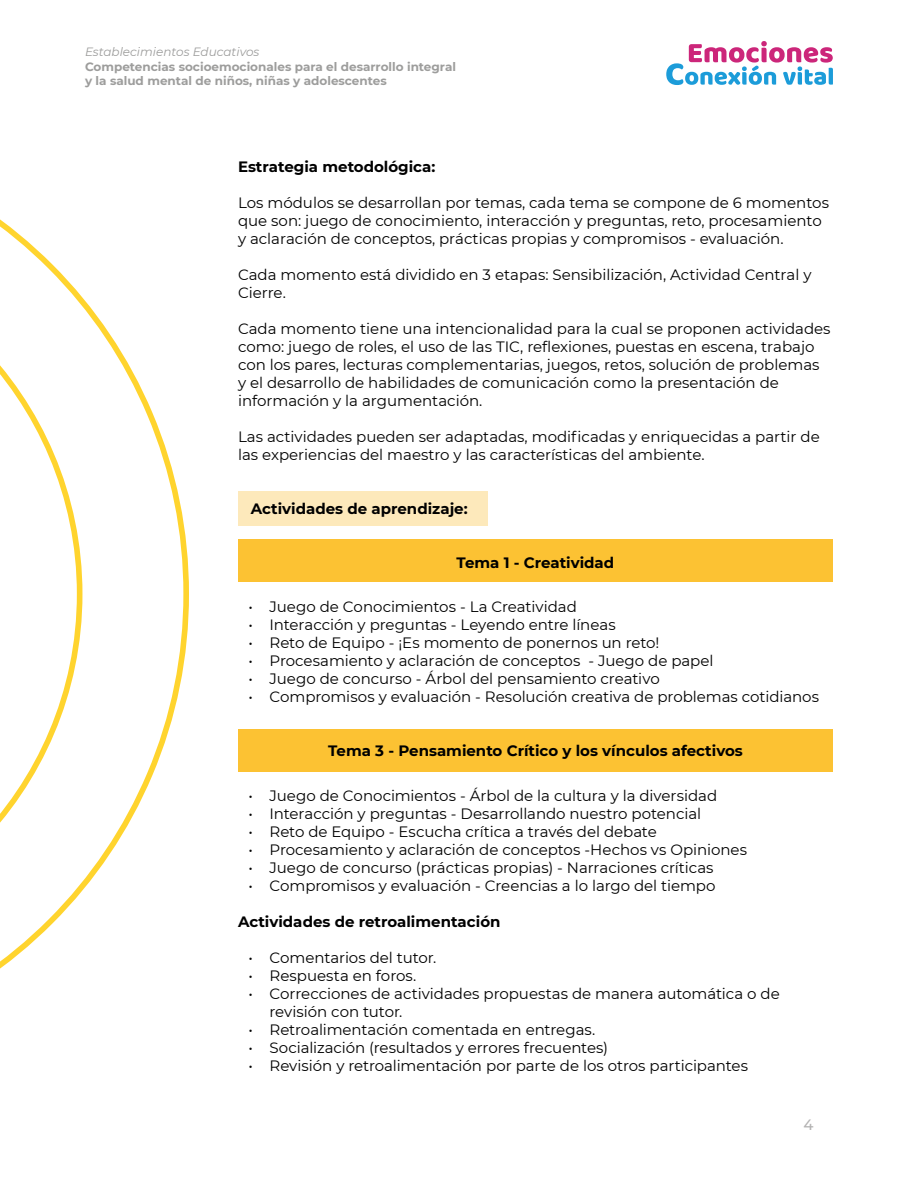
<style>
.page{position:relative;width:918px;height:1188px;background:#fff}
.page>*{position:absolute;margin:0;border:0;box-sizing:border-box;transform-origin:0 0}
.Listado{font:15px/18px "Montserrat";letter-spacing:-.005em;color:#000}
.Cuerpo{font:15px/18px "Montserrat";color:#000}
.Subtitulo{font:700 15px "Montserrat";color:#000}
.Cuerpo-2{font:700 15px "Montserrat";color:#000}
.t1{font:500 15px "Montserrat";color:#b3b2b2}
.t2{font:700 12px/14.4px "Montserrat";color:#9d9d9c}
.t3{font:italic 12px "Montserrat";color:#9d9d9c}
</style>
<div class="page">
<svg style="left:666px;top:41px;width:167px;height:44px"></svg>
<svg style="left:0;top:219px;width:189px;height:750px"></svg>
<div style="left:238px;top:729px;width:595px;height:42px;background:#fcc233"></div>
<div style="left:238px;top:539px;width:595px;height:43px;background:#fcc233"></div>
<div style="left:238px;top:491px;width:249px;height:34px;background:#fde9bb"></div>
<p class="t3" style="left:85px;top:44px;width:176px">Establecimientos Educativos</p>
<p class="t2" style="left:85px;top:59px;width:373px">Competencias socioemocionales para el desarrollo integral y la salud mental de niños, niñas y adolescentes</p>
<h2 class="Subtitulo" style="left:238px;top:155px;width:199px">Estrategia metodológica:</h2>
<p class="Cuerpo" style="left:238px;top:193px;width:592px">Los módulos se desarrollan por temas, cada tema se compone de 6 momentos que son: juego de conocimiento, interacción y preguntas, reto, procesamiento y aclaración de conceptos, prácticas propias y compromisos - evaluación.</p>
<p class="Cuerpo" style="left:238px;top:265px;width:575px">Cada momento está dividido en 3 etapas: Sensibilización, Actividad Central y<br>Cierre.</p>
<p class="Cuerpo" style="left:238px;top:319px;width:594px">Cada momento tiene una intencionalidad para la cual se proponen actividades como: juego de roles, el uso de las TIC, reflexiones, puestas en escena, trabajo con los pares, lecturas complementarias, juegos, retos, solución de problemas y el desarrollo de habilidades de comunicación como la presentación de información y la argumentación.</p>
<p class="Cuerpo" style="left:238px;top:427px;width:583px">Las actividades pueden ser adaptadas, modificadas y enriquecidas a partir de las experiencias del maestro y las características del ambiente.</p>
<h2 class="Subtitulo" style="left:251px;top:497px;width:218px">Actividades de aprendizaje:</h2>
<p class="Cuerpo-2" style="left:457px;top:551px;width:159px">Tema 1 - Creatividad</p>
<p class="Listado" style="left:249px;top:597px;width:330px">• Juego de Conocimientos - La Creatividad</p>
<p class="Listado" style="left:249px;top:615px;width:369px">• Interacción y preguntas - Leyendo entre líneas</p>
<p class="Listado" style="left:249px;top:633px;width:412px">• Reto de Equipo - ¡Es momento de ponernos un reto!</p>
<p class="Listado" style="left:249px;top:651px;width:467px">• Procesamiento y aclaración de conceptos - Juego de papel</p>
<p class="Listado" style="left:249px;top:669px;width:413px">• Juego de concurso - Árbol del pensamiento creativo</p>
<p class="Listado" style="left:249px;top:687px;width:572px">• Compromisos y evaluación - Resolución creativa de problemas cotidianos</p>
<p class="Cuerpo-2" style="left:328px;top:740px;width:416px">Tema 3 - Pensamiento Crítico y los vínculos afectivos</p>
<p class="Listado" style="left:249px;top:786px;width:470px">• Juego de Conocimientos - Árbol de la cultura y la diversidad</p>
<p class="Listado" style="left:249px;top:804px;width:454px">• Interacción y preguntas - Desarrollando nuestro potencial</p>
<p class="Listado" style="left:249px;top:822px;width:410px">• Reto de Equipo - Escucha crítica a través del debate</p>
<p class="Listado" style="left:249px;top:840px;width:500px">• Procesamiento y aclaración de conceptos -Hechos vs Opiniones</p>
<p class="Listado" style="left:249px;top:858px;width:467px">• Juego de concurso (prácticas propias) - Narraciones críticas</p>
<p class="Listado" style="left:249px;top:876px;width:469px">• Compromisos y evaluación - Creencias a lo largo del tiempo</p>
<h2 class="Subtitulo" style="left:238px;top:910px;width:264px">Actividades de retroalimentación</h2>
<p class="Listado" style="left:249px;top:948px;width:189px">• Comentarios del tutor.</p>
<p class="Listado" style="left:249px;top:966px;width:169px">• Respuesta en foros.</p>
<p class="Listado" style="left:270px;top:984px;width:512px;text-indent:-21px">• Correcciones de actividades propuestas de manera automática o de revisión con tutor.</p>
<p class="Listado" style="left:249px;top:1020px;width:348px">• Retroalimentación comentada en entregas.</p>
<p class="Listado" style="left:249px;top:1038px;width:361px">• Socialización (resultados y errores frecuentes)</p>
<p class="Listado" style="left:249px;top:1056px;width:501px">• Revisión y retroalimentación por parte de los otros participantes</p>
<p class="t1" style="left:804px;top:1114px;width:12px">4</p>
</div>
